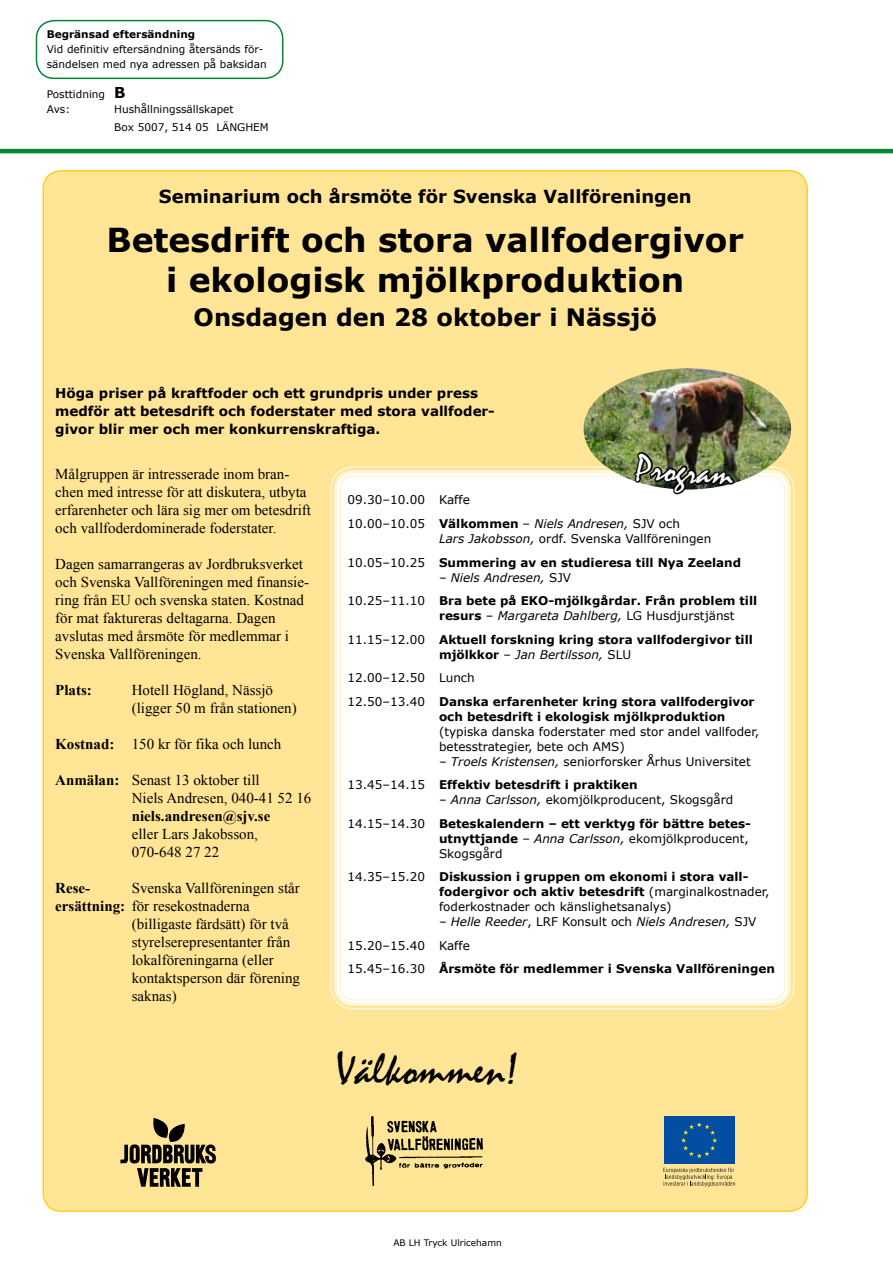
<style>
.page{position:relative;width:893px;height:1263px;background:#fff}
.page>*{position:absolute;margin:0;border:0;box-sizing:border-box;transform-origin:0 0}
.t1{font:45px "Mistral";color:#000}
.t2{font:36px "Mistral";color:#fff}
.t3{font:700 33px/40.2px "Verdana";color:#000;text-align:center}
.t4{font:700 24px "Verdana";color:#000}
.t5{font:700 18px "Verdana";color:#000}
.t6{font:15px/18px "Times New Roman";color:#000}
.t7{font:700 15px "Times New Roman";color:#000}
.t8{font:700 13.5px/18px "Verdana";color:#000}
.t9{font:700 12px/23.5px "Verdana";color:#000}
.t10{font:12px/23.5px "Verdana";color:#000}
.t11{font:10.5px/15px "Verdana";color:#000}
.t12{font:700 10.5px "Verdana";color:#000}
.t13{font:9px "Verdana";color:#000}
.s1{font-weight:700;font-size:15px}
.s2{font-weight:700}
.s3{font-style:italic}
.s4{font-weight:400}
.s5{font-weight:400;font-style:italic}
</style>
<div class="page">
<hr style="left:0;top:149px;width:893px;height:4px;background:#008836">
<div style="left:36px;top:20px;width:247px;height:59px;border:2px solid #008836;border-radius:18px"></div>
<div style="left:43px;top:171px;width:764px;height:1040px;background:#ffe595;border-radius:18px"></div>
<div style="left:335px;top:471px;width:454px;height:533px;background:#fff;border-radius:18px"></div>
<div style="left:330px;top:466px;width:464px;height:543px;border:2px solid #fff5d7;border-radius:22px"></div>
<div style="left:334px;top:470px;width:457px;height:536px;border:3px solid #fff5d7;border-radius:18px"></div>
<div style="left:339px;top:475px;width:446px;height:525px;border:2px solid #fff5d7;border-radius:14px"></div>
<img style="left:365px;top:1116px;width:118px;height:70px">
<svg style="left:120px;top:1118px;width:96px;height:69px"></svg>
<img style="left:584px;top:368px;width:207px;height:121px">
<div style="left:664px;top:1117px;width:70px;height:47px;background:#034ea2"></div>
<svg style="left:681px;top:1122px;width:36px;height:36px"></svg>
<svg style="left:663px;top:1168px;width:72px;height:19px"></svg>
<img style="left:632px;top:429px;width:104px;height:66px">
<p class="t12" style="left:47px;top:27px;width:150px">Begränsad eftersändning</p>
<p class="t11" style="left:47px;top:41px;width:222px">Vid definitiv eftersändning återsänds för&shy;sändelsen med nya adressen på baksidan</p>
<p class="t11" style="left:47px;top:86px;width:80px">Posttidning <span class="s1">B<br></span>Avs:</p>
<p class="t11" style="left:114px;top:100px;width:156px;line-height:18px">Hushållningssällskapet<br>Box 5007, 514 05 LÄNGHEM</p>
<p class="t5" style="left:159px;top:185px;width:534px">Seminarium och årsmöte för Svenska Vallföreningen</p>
<h3 class="t3" style="left:107px;top:219px;width:639px">Betesdrift och stora vallfodergivor i ekologisk mjölkproduktion</h3>
<h3 class="t4" style="left:194px;top:302px;width:465px">Onsdagen den 28 oktober i Nässjö</h3>
<p class="t8" style="left:55px;top:384px;width:441px">Höga priser på kraftfoder och ett grundpris under press medför att betesdrift och foderstater med stora vallfoder&shy;givor blir mer och mer konkurrenskraftiga.</p>
<p class="t6" style="left:55px;top:465px;width:257px">Målgruppen är intresserade inom bran&shy;chen med intresse för att diskutera, utbyta erfarenheter och lära sig mer om betesdrift och vallfoderdominerade foderstater.</p>
<p class="t6" style="left:55px;top:555px;width:255px">Dagen samarrangeras av Jordbruksverket och Svenska Vallföreningen med finansie&shy;ring från EU och svenska staten. Kostnad för mat faktureras deltagarna. Dagen avslutas med årsmöte för medlemmar i Svenska Vallföreningen.</p>
<p class="t7" style="left:55px;top:680px;width:38px">Plats:</p>
<p class="t6" style="left:132px;top:681px;width:166px">Hotell Högland, Nässjö (ligger 50 m från stationen)</p>
<p class="t6" style="left:55px;top:735px;width:228px"><span class="s2">Kostnad:</span> 150 kr för fika och lunch</p>
<p class="t6" style="left:132px;top:771px;width:181px;text-indent:-77px"><span class="s2">Anmälan:</span> Senast 13 oktober till<br>Niels Andresen, 040-41 52 16</p>
<p class="t7" style="left:132px;top:806px;width:140px">niels.andresen@sjv.se</p>
<p class="t6" style="left:132px;top:825px;width:128px">eller Lars Jakobsson,<br>070-648 27 22</p>
<p class="t7" style="left:55px;top:878px;width:36px">Rese-</p>
<p class="t6" style="left:132px;top:879px;width:170px">Svenska Vallföreningen står</p>
<p class="t6" style="left:55px;top:897px;width:196px"><span class="s2">ersättning:</span> för resekostnaderna</p>
<p class="t6" style="left:132px;top:915px;width:159px">(billigaste färdsätt) för två</p>
<p class="t6" style="left:132px;top:933px;width:160px">styrelserepresentanter från</p>
<p class="t6" style="left:132px;top:951px;width:144px">lokalföreningarna (eller</p>
<p class="t6" style="left:132px;top:969px;width:170px">kontaktsperson där förening</p>
<p class="t6" style="left:132px;top:987px;width:46px">saknas)</p>
<h2 class="t2" style="left:638px;top:446px;width:99px;rotate:4deg">Program</h2>
<p class="t10" style="left:348px;top:488px;width:334px">09.30–10.00 Kaffe<br>10.00–10.05 <span class="s2">Välkommen</span> – <span class="s3">Niels Andresen,</span> SJV och</p>
<p class="t10" style="left:348px;top:526px;width:395px;text-indent:92px"><span class="s3">Lars Jakobsson,</span> ordf. Svenska Vallföreningen<br>10.05–10.25 <span class="s2">Summering av en studieresa till Nya Zeeland</span></p>
<p class="t9" style="left:348px;top:565px;width:411px;text-indent:92px"><span class="s4">–</span> <span class="s5">Niels Andresen,</span> <span class="s4">SJV<br>10.25–11.10</span> Bra bete på EKO-mjölkgårdar. Från problem till</p>
<p class="t9" style="left:348px;top:603px;width:407px;text-indent:92px">resurs <span class="s4">–</span> <span class="s5">Margareta Dahlberg,</span> <span class="s4">LG Husdjurstjänst<br>11.15–12.00</span> Aktuell forskning kring stora vallfodergivor till</p>
<p class="t9" style="left:348px;top:642px;width:409px;text-indent:91px">mjölkkor <span class="s4">–</span> <span class="s5">Jan Bertilsson,</span> <span class="s4">SLU<br>12.00–12.50 Lunch<br>12.50–13.40</span> Danska erfarenheter kring stora vallfodergivor</p>
<p class="t9" style="left:439px;top:704px;width:288px">och betesdrift i ekologisk mjölkproduktion</p>
<p class="t10" style="left:439px;top:723px;width:322px;line-height:15px">(typiska danska foderstater med stor andel vallfoder, betesstrategier, bete och AMS)</p>
<p class="t10" style="left:348px;top:749px;width:405px;text-indent:92px">– <span class="s3">Troels Kristensen,</span> seniorforsker Århus Universitet<br>13.45–14.15 <span class="s2">Effektiv betesdrift i praktiken</span></p>
<p class="t9" style="left:348px;top:787px;width:405px;text-indent:92px"><span class="s4">–</span> <span class="s5">Anna Carlsson,</span> <span class="s4">ekomjölkproducent, Skogsgård<br>14.15–14.30</span> Beteskalendern – ett verktyg för bättre betes-</p>
<p class="t10" style="left:439px;top:830px;width:311px;line-height:15px"><span class="s2">utnyttjande</span> – <span class="s3">Anna Carlsson,</span> ekomjölkproducent,<br>Skogsgård</p>
<p class="t9" style="left:439px;top:869px;width:332px;line-height:15px;text-indent:-92px"><span class="s4">14.35–15.20</span> Diskussion i gruppen om ekonomi i stora vall&shy;fodergivor och aktiv betesdrift <span class="s4">(marginalkostnader, foderkostnader och känslighetsanalys)</span></p>
<p class="t10" style="left:348px;top:909px;width:429px;text-indent:92px">– <span class="s3">Helle Reeder</span>, LRF Konsult och <span class="s3">Niels Andresen,</span> SJV<br>15.20–15.40 Kaffe<br>15.45–16.30 <span class="s2">Årsmöte för medlemmer i Svenska Vallföreningen</span></p>
<h1 class="t1" style="left:336px;top:1043px;width:184px">Välkommen!</h1>
<p class="t13" style="left:393px;top:1237px;width:110px">AB LH Tryck Ulricehamn</p>
</div>
